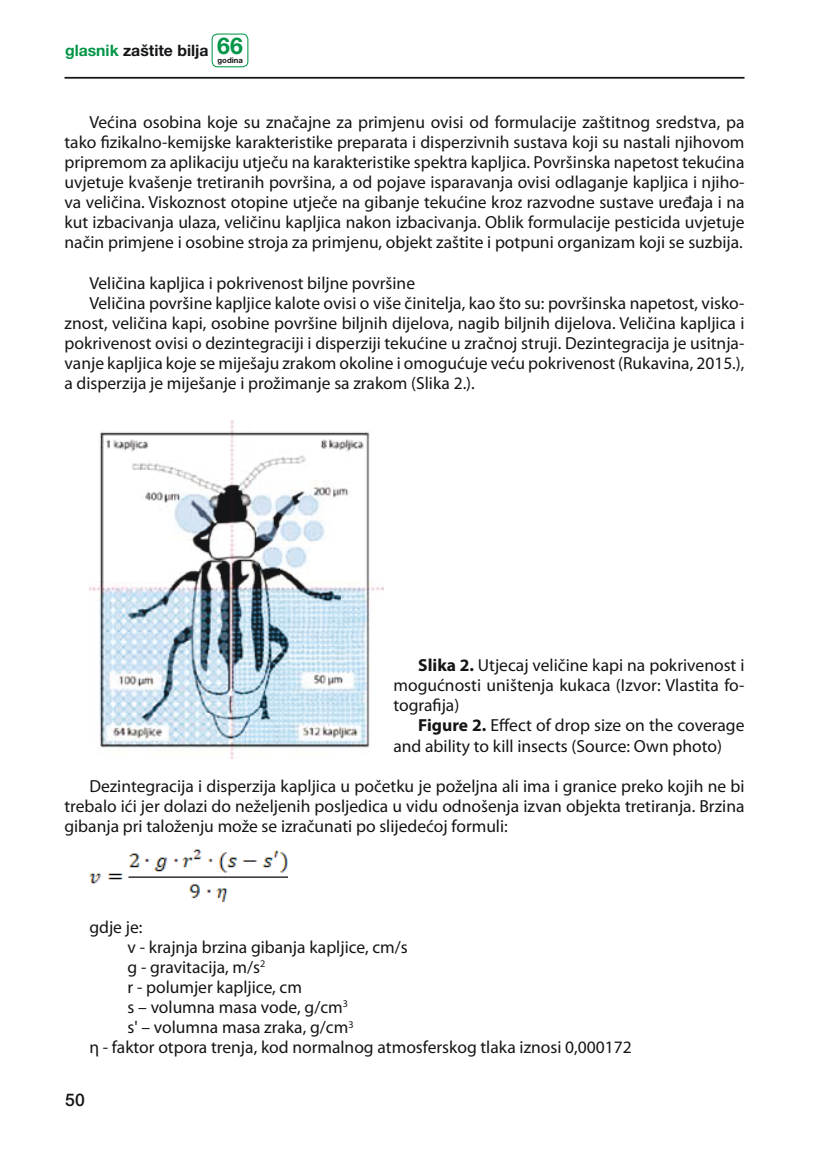
<style>
.page{position:relative;width:819px;height:1166px;background:#fff}
.page>*{position:absolute;margin:0;border:0;box-sizing:border-box;transform-origin:0 0}
.t1{font:17.5px/20.1px "Myriad Pro";color:#141517;text-align:justify}
.t2{font:500 17.5px "Helvetica Neue LT Pro";color:#141517}
.t3{font:700 15.75px "Helvetica Neue LT Pro";color:#141517}
.t4{font:700 7.7px "Helvetica Neue LT Pro";color:#141517}
.s1{color:#039648}
.s2{font-size:23.1px;color:#039648}
.s3{font-weight:700}
</style>
<div class="page">
<hr style="left:64px;top:77px;width:680px;height:2px;background:#141517">
<div style="left:211px;top:34px;width:37px;height:33px;border:1px solid #039648;border-radius:5px"></div>
<img style="left:89px;top:420px;width:294px;height:339px">
<img style="left:89px;top:849px;width:198px;height:54px">
<p class="t3" style="left:65px;top:44px;width:179px"><span class="s1">glasnik</span> zaštite bilja <span class="s2">66</span></p>
<p class="t4" style="left:217px;top:58px;width:27px">godina</p>
<p class="t1" style="left:64px;top:113px;width:681px;text-indent:25px">Većina osobina koje su značajne za primjenu ovisi od formulacije zaštitnog sredstva, pa tako fizikalno-kemijske karakteristike preparata i disperzivnih sustava koji su nastali njihovom pripremom za aplikaciju utječu na karakteristike spektra kapljica. Površinska napetost tekućina uvjetuje kvašenje tretiranih površina, a od pojave isparavanja ovisi odlaganje kapljica i njiho&shy;va veličina. Viskoznost otopine utječe na gibanje tekućine kroz razvodne sustave uređaja i na kut izbacivanja ulaza, veličinu kapljica nakon izbacivanja. Oblik formulacije pesticida uvjetuje način primjene i osobine stroja za primjenu, objekt zaštite i potpuni organizam koji se suzbija.</p>
<p class="t1" style="left:89px;top:274px;width:327px">Veličina kapljica i pokrivenost biljne površine</p>
<p class="t1" style="left:89px;top:294px;width:656px">Veličina površine kapljice kalote ovisi o više činitelja, kao što su: površinska napetost, visko-</p>
<p class="t1" style="left:64px;top:314px;width:681px">znost, veličina kapi, osobine površine biljnih dijelova, nagib biljnih dijelova. Veličina kapljica i</p>
<p class="t1" style="left:64px;top:334px;width:681px">pokrivenost ovisi o dezintegraciji i disperziji tekućine u zračnoj struji. Dezintegracija je usitnja-</p>
<p class="t1" style="left:64px;top:354px;width:681px">vanje kapljica koje se miješaju zrakom okoline i omogućuje veću pokrivenost (Rukavina, 2015.),</p>
<p class="t1" style="left:64px;top:374px;width:412px">a disperzija je miješanje i prožimanje sa zrakom (Slika 2.).</p>
<p class="t1" style="left:393px;top:656px;width:352px;text-indent:25px"><span class="s3">Slika 2.</span> Utjecaj veličine kapi na pokrivenost i mogućnosti uništenja kukaca (Izvor: Vlastita fo&shy;tografija)</p>
<p class="t1" style="left:393px;top:716px;width:352px;text-indent:25px"><span class="s3">Figure 2.</span> Effect of drop size on the coverage and ability to kill insects (Source: Own photo)</p>
<p class="t1" style="left:64px;top:777px;width:681px;text-indent:25px">Dezintegracija i disperzija kapljica u početku je poželjna ali ima i granice preko kojih ne bi trebalo ići jer dolazi do neželjenih posljedica u vidu odnošenja izvan objekta tretiranja. Brzina gibanja pri taloženju može se izračunati po slijedećoj formuli:</p>
<p class="t1" style="left:89px;top:918px;width:55px">gdje je:</p>
<p class="t1" style="left:127px;top:938px;width:282px">v - krajnja brzina gibanja kapljice, cm/s</p>
<p class="t1" style="left:127px;top:958px;width:139px">g - gravitacija, m/s<sup>2</sup></p>
<p class="t1" style="left:127px;top:978px;width:176px">r - polumjer kapljice, cm</p>
<p class="t1" style="left:127px;top:998px;width:222px">s – volumna masa vode, g/cm<sup>3</sup></p>
<p class="t1" style="left:127px;top:1018px;width:227px">s' – volumna masa zraka, g/cm<sup>3</sup></p>
<p class="t1" style="left:89px;top:1038px;width:544px">η - faktor otpora trenja, kod normalnog atmosferskog tlaka iznosi 0,000172</p>
<p class="t2" style="left:65px;top:1090px;width:21px">50</p>
</div>
